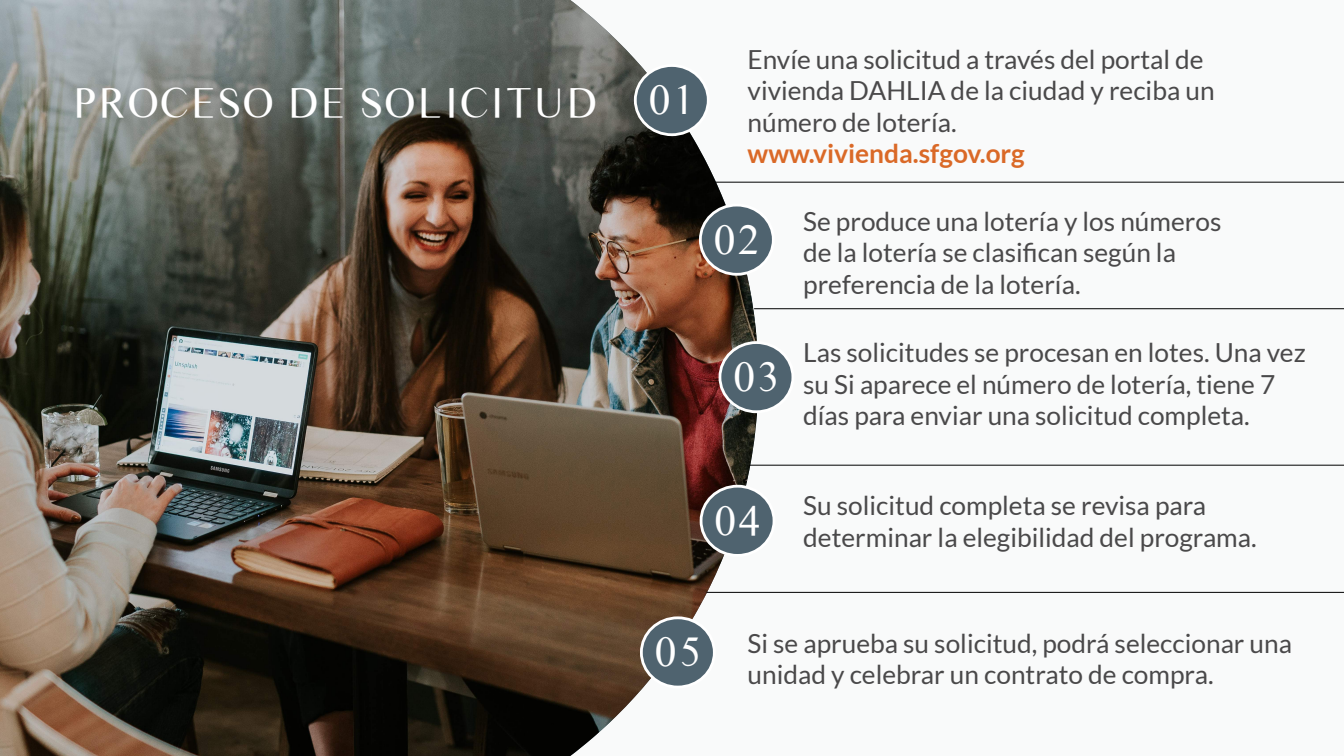
<style>
.page{position:relative;width:1344px;height:756px;background:#f9fafa}
.page>*{position:absolute;margin:0;border:0;box-sizing:border-box;transform-origin:0 0}
.t1{font:43.4px "Times Sans Serif";letter-spacing:.06em;color:#fff}
.t2{font:43.05px "Times Sans Serif";letter-spacing:.03em;color:#fff}
.t3{font:26.25px/31.5px "Lato";color:#4a494a}
.t4{font:700 26.25px "Lato";color:#da6927}
</style>
<div class="page">
<img style="left:0;top:0;width:758px;height:756px">
<div style="left:635px;top:65px;width:73px;height:70px;background:#4f636f;border-radius:50%"></div>
<div style="left:634px;top:64px;width:76px;height:72px;border:3px solid #fff;border-radius:50%"></div>
<div style="left:700px;top:205px;width:73px;height:69px;background:#4f636f;border-radius:50%"></div>
<div style="left:699px;top:204px;width:76px;height:72px;border:3px solid #fff;border-radius:50%"></div>
<div style="left:720px;top:343px;width:73px;height:69px;background:#4f636f;border-radius:50%"></div>
<div style="left:719px;top:341px;width:75px;height:72px;border:3px solid #fff;border-radius:50%"></div>
<div style="left:701px;top:486px;width:73px;height:69px;background:#4f636f;border-radius:50%"></div>
<div style="left:700px;top:485px;width:75px;height:72px;border:3px solid #fff;border-radius:50%"></div>
<hr style="left:716px;top:182px;width:628px;height:1px;background:#000">
<hr style="left:754px;top:309px;width:590px;height:1px;background:#000">
<hr style="left:749px;top:465px;width:595px;height:1px;background:#000">
<hr style="left:707px;top:592px;width:637px;height:1px;background:#000">
<div style="left:641px;top:618px;width:73px;height:69px;background:#4f636f;border-radius:50%"></div>
<div style="left:640px;top:616px;width:76px;height:72px;border:3px solid #fff;border-radius:50%"></div>
<h2 class="t2" style="left:72px;top:74px;width:526px">PROCESO DE SOLICITUD</h2>
<h1 class="t1" style="left:649px;top:70px;width:48px">01</h1>
<p class="t3" style="left:748px;top:43px;width:469px">Envíe una solicitud a través del portal de vivienda DAHLIA de la ciudad y reciba un número de lotería.</p>
<p class="t4" style="left:748px;top:139px;width:279px">www.vivienda.sfgov.org</p>
<h1 class="t1" style="left:714px;top:210px;width:48px">02</h1>
<h1 class="t1" style="left:733px;top:347px;width:48px">03</h1>
<h1 class="t1" style="left:715px;top:491px;width:48px">04</h1>
<p class="t3" style="left:803px;top:205px;width:420px">Se produce una lotería y los números de la lotería se clasifican según la preferencia de la lotería.</p>
<p class="t3" style="left:803px;top:337px;width:504px">Las solicitudes se procesan en lotes. Una vez su Si aparece el número de lotería, tiene 7 días para enviar una solicitud completa.</p>
<p class="t3" style="left:803px;top:490px;width:455px">Su solicitud completa se revisa para determinar la elegibilidad del programa.</p>
<h1 class="t1" style="left:655px;top:623px;width:48px">05</h1>
<p class="t3" style="left:748px;top:627px;width:546px">Si se aprueba su solicitud, podrá seleccionar una unidad y celebrar un contrato de compra.</p>
</div>
